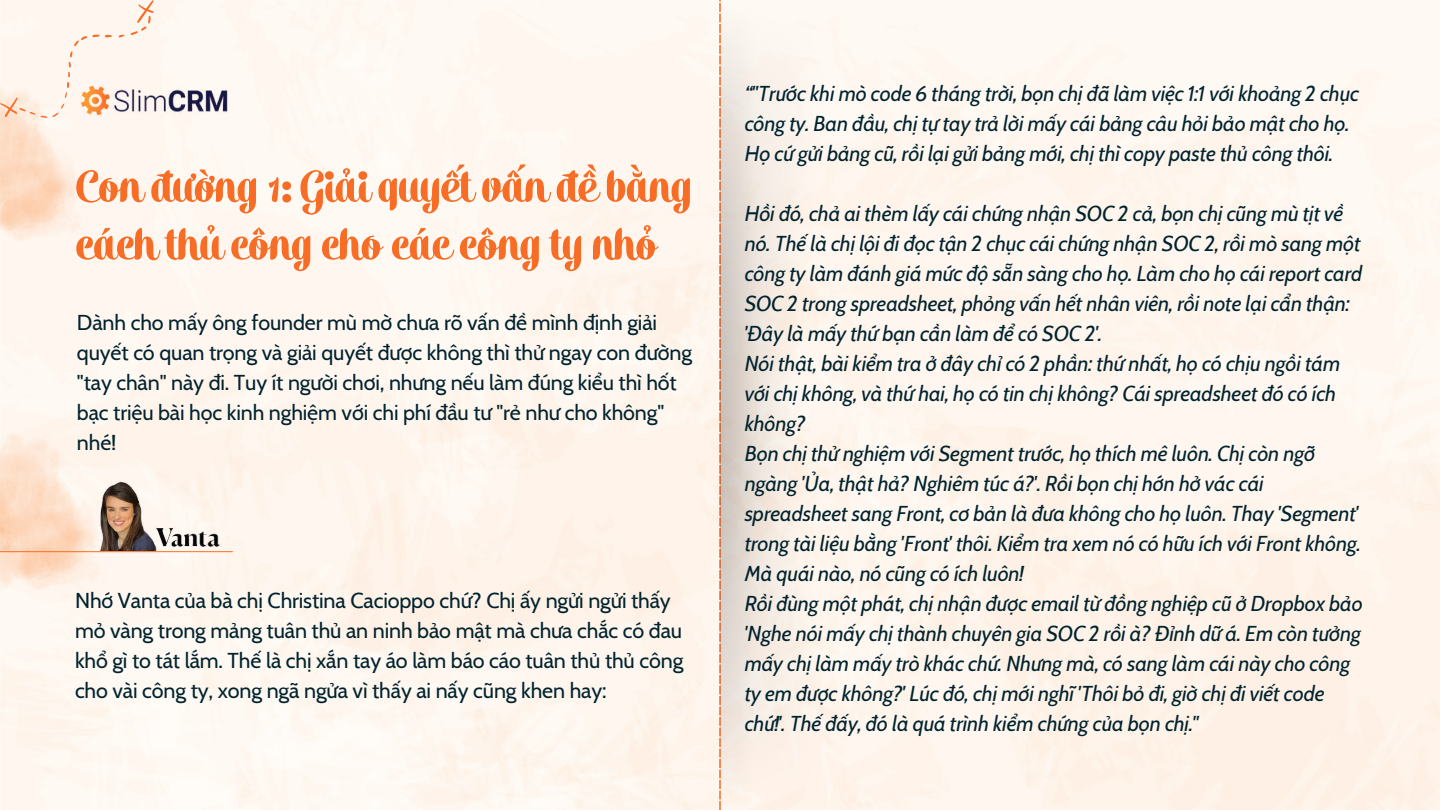
<style>
.page{position:relative;width:1440px;height:810px;background:#fff}
.page>*{position:absolute;margin:0;border:0;box-sizing:border-box;transform-origin:0 0}
.t1{font:700 62.7px/57.8px "SVN Alek";color:#f76d26}
.t2{font:italic 21.5px/30px "Cabin";letter-spacing:-.005em;color:#00232e}
.t3{font:21.5px/30px "Cabin";letter-spacing:-.005em;color:#00232e}
</style>
<div class="page">
<img style="left:112px;top:81px;width:120px;height:37px">
<img style="left:0;top:118px;width:96px;height:135px">
<svg style="left:719px;top:0;width:1px;height:810px"></svg>
<img style="left:720px;top:0;width:132px;height:810px">
<svg style="left:131px;top:0;width:23px;height:35px"></svg>
<svg style="left:119px;top:35px;width:6px;height:3px"></svg>
<svg style="left:0;top:35px;width:112px;height:83px"></svg>
<img style="left:0;top:430px;width:114px;height:171px">
<img style="left:75px;top:473px;width:96px;height:84px">
<hr style="left:0;top:551px;width:233px;height:1px;background:#f76d26">
<img style="left:137px;top:524px;width:96px;height:28px">
<h1 class="t1" style="left:77px;top:157px;width:617px">Conđường1:Giảiquyếtvấnđềbằng cáchthủcôngchocác côngtynhỏ</h1>
<p class="t3" style="left:77px;top:308px;width:617px">Dành cho mấy ông founder mù mờ chưa rõ vấn đề mình định giải quyết có quan trọng và giải quyết được không thì thử ngay con đường "tay chân" này đi. Tuy ít người chơi, nhưng nếu làm đúng kiểu thì hốt bạc triệu bài học kinh nghiệm với chi phí đầu tư "rẻ như cho không" nhé!</p>
<p class="t3" style="left:75px;top:585px;width:610px">Nhớ Vanta của bà chị Christina Cacioppo chứ? Chị ấy ngửi ngửi thấy mỏ vàng trong mảng tuân thủ an ninh bảo mật mà chưa chắc có đau khổ gì to tát lắm. Thế là chị xắn tay áo làm báo cáo tuân thủ thủ công cho vài công ty, xong ngã ngửa vì thấy ai nấy cũng khen hay:</p>
<p class="t2" style="left:745px;top:78px;width:616px">“"Trước khi mò code 6 tháng trời, bọn chị đã làm việc 1:1 với khoảng 2 chục công ty. Ban đầu, chị tự tay trả lời mấy cái bảng câu hỏi bảo mật cho họ.<br>Họ cứ gửi bảng cũ, rồi lại gửi bảng mới, chị thì copy paste thủ công thôi.</p>
<p class="t2" style="left:745px;top:198px;width:620px">Hồi đó, chả ai thèm lấy cái chứng nhận SOC 2 cả, bọn chị cũng mù tịt về nó. Thế là chị lội đi đọc tận 2 chục cái chứng nhận SOC 2, rồi mò sang một công ty làm đánh giá mức độ sẵn sàng cho họ. Làm cho họ cái report card SOC 2 trong spreadsheet, phỏng vấn hết nhân viên, rồi note lại cẩn thận: 'Đây là mấy thứ bạn cần làm để có SOC 2'.<br>Nói thật, bài kiểm tra ở đây chỉ có 2 phần: thứ nhất, họ có chịu ngồi tám với chị không, và thứ hai, họ có tin chị không? Cái spreadsheet đó có ích không?<br>Bọn chị thử nghiệm với Segment trước, họ thích mê luôn. Chị còn ngỡ ngàng 'Ủa, thật hả? Nghiêm túc á?'. Rồi bọn chị hớn hở vác cái spreadsheet sang Front, cơ bản là đưa không cho họ luôn. Thay 'Segment' trong tài liệu bằng 'Front' thôi. Kiểm tra xem nó có hữu ích với Front không.<br>Mà quái nào, nó cũng có ích luôn!<br>Rồi đùng một phát, chị nhận được email từ đồng nghiệp cũ ở Dropbox bảo 'Nghe nói mấy chị thành chuyên gia SOC 2 rồi à? Đỉnh dữ á. Em còn tưởng mấy chị làm mấy trò khác chứ. Nhưng mà, có sang làm cái này cho công ty em được không?' Lúc đó, chị mới nghĩ 'Thôi bỏ đi, giờ chị đi viết code chứ!'. Thế đấy, đó là quá trình kiểm chứng của bọn chị."</p>
</div>
